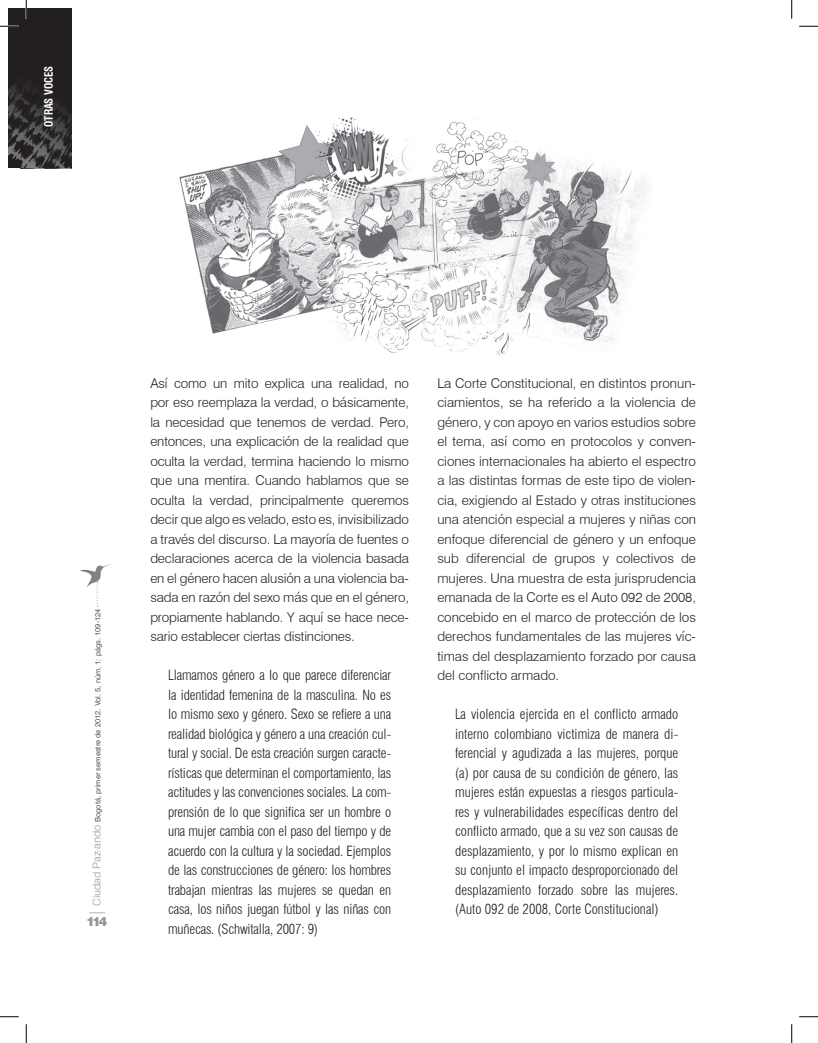
<style>
.page{position:relative;width:818px;height:1043px;background:#fff}
.page>*{position:absolute;margin:0;border:0;box-sizing:border-box;transform-origin:0 0}
.t1{font:300 condensed 13.75px/19.5px "Swiss 721 BT";color:#231f20;text-align:justify}
.t2{font:900 13.75px "Sans";color:#939598}
.t3{font:300 13.38px/19.5px "Swiss 721 BT";letter-spacing:-.005em;color:#231f20;text-align:justify}
.t4{font:700 condensed 11.25px "Swiss 721 BT";letter-spacing:-.01em;color:#fff;scale:.96 1}
.t5{font:7.5px "Sans";color:#57585a}
.s1{font-weight:300;font-size:11.25px;color:#939598}
</style>
<div class="page">
<svg style="left:89px;top:912px;width:16px;height:1px"></svg>
<img style="left:9px;top:9px;width:62px;height:159px">
<svg style="left:80px;top:564px;width:31px;height:42px"></svg>
<img style="left:179px;top:117px;width:469px;height:239px">
<svg style="left:0;top:25px;width:19px;height:2px"></svg>
<svg style="left:799px;top:25px;width:19px;height:2px"></svg>
<svg style="left:0;top:1016px;width:19px;height:1px"></svg>
<svg style="left:799px;top:1016px;width:19px;height:1px"></svg>
<svg style="left:25px;top:0;width:2px;height:19px"></svg>
<svg style="left:25px;top:1024px;width:2px;height:18px"></svg>
<svg style="left:791px;top:0;width:1px;height:19px"></svg>
<svg style="left:791px;top:1024px;width:1px;height:18px"></svg>
<p class="t4" style="left:42px;top:127px;width:65px;rotate:-90deg">OTRAS VOCES</p>
<p class="t4" style="left:42px;top:120px;width:49px;rotate:-90deg">EDITORIAL</p>
<p class="t5" style="left:93px;top:905px;width:299px;rotate:-90deg"><span class="s1">Ciudad Paz-ando</span> Bogotá, primer semestre de 2012. Vol. 5, núm. 1: págs. 109-124</p>
<p class="t2" style="left:86px;top:913px;width:23px">114</p>
<p class="t3" style="left:150px;top:373px;width:260px">Así como un mito explica una realidad, no por eso reemplaza la verdad, o básicamente, la necesidad que tenemos de verdad. Pero, entonces, una explicación de la realidad que oculta la verdad, termina haciendo lo mismo que una mentira. Cuando hablamos que se oculta la verdad, principalmente queremos decir que algo es velado, esto es, invisibilizado a través del discurso. La mayoría de fuentes o declaraciones acerca de la violencia basada en el género hacen alusión a una violencia ba&shy;sada en razón del sexo más que en el género, propiamente hablando. Y aquí se hace nece&shy;sario establecer ciertas distinciones.</p>
<p class="t1" style="left:168px;top:665px;width:225px">Llamamos género a lo que parece diferenciar la identidad femenina de la masculina. No es lo mismo sexo y género. Sexo se refiere a una realidad biológica y género a una creación cul&shy;tural y social. De esta creación surgen caracte&shy;rísticas que determinan el comportamiento, las actitudes y las convenciones sociales. La com&shy;prensión de lo que significa ser un hombre o una mujer cambia con el paso del tiempo y de acuerdo con la cultura y la sociedad. Ejemplos de las construcciones de género: los hombres trabajan mientras las mujeres se quedan en casa, los niños juegan fútbol y las niñas con muñecas. (Schwitalla, 2007: 9)</p>
<p class="t3" style="left:437px;top:373px;width:260px">La Corte Constitucional, en distintos pronun&shy;ciamientos, se ha referido a la violencia de género, y con apoyo en varios estudios sobre el tema, así como en protocolos y conven&shy;ciones internacionales ha abierto el espectro a las distintas formas de este tipo de violen&shy;cia, exigiendo al Estado y otras instituciones una atención especial a mujeres y niñas con enfoque diferencial de género y un enfoque sub diferencial de grupos y colectivos de mujeres. Una muestra de esta jurisprudencia emanada de la Corte es el Auto 092 de 2008, concebido en el marco de protección de los derechos fundamentales de las mujeres víc&shy;timas del desplazamiento forzado por causa del conflicto armado.</p>
<p class="t1" style="left:455px;top:704px;width:225px">La violencia ejercida en el conflicto armado interno colombiano victimiza de manera di&shy;ferencial y agudizada a las mujeres, porque (a) por causa de su condición de género, las mujeres están expuestas a riesgos particula&shy;res y vulnerabilidades específicas dentro del conflicto armado, que a su vez son causas de desplazamiento, y por lo mismo explican en su conjunto el impacto desproporcionado del desplazamiento forzado sobre las mujeres. (Auto 092 de 2008, Corte Constitucional)</p>
</div>
